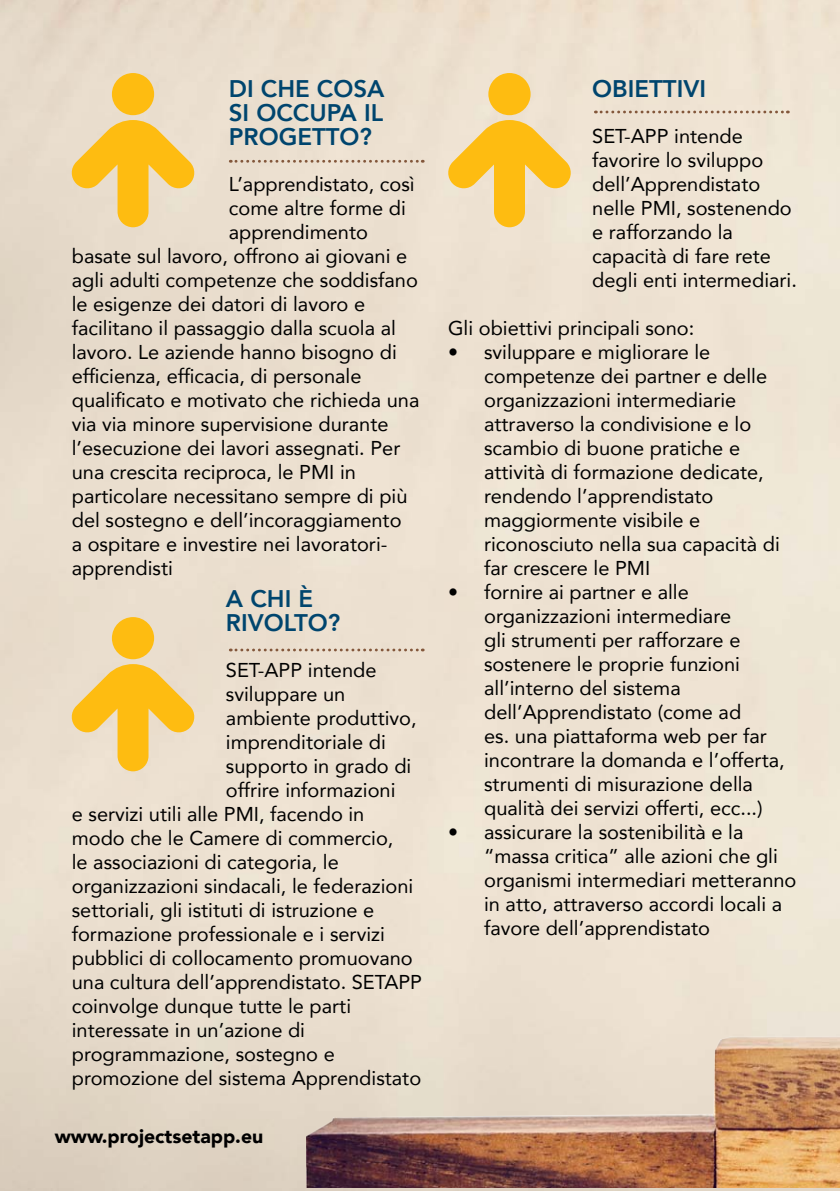
<style>
.page{position:relative;width:840px;height:1191px;background:#fff}
.page>*{position:absolute;margin:0;border:0;box-sizing:border-box;transform-origin:0 0}
.t1{font:800 24px/24px "Avenir";color:#00456e;text-align:justify}
.t2{font:20px/24px "Avenir";color:#000}
.t3{font:900 19.4px "Avenir";color:#000}
</style>
<div class="page">
<img style="left:0;top:0;width:839px;height:1191px">
<img style="left:306px;top:872px;width:533px;height:316px">
<svg style="left:70px;top:73px;width:126px;height:154px;background:#f1cf80"></svg>
<svg style="left:230px;top:160px;width:193px;height:3px"></svg>
<svg style="left:595px;top:111px;width:192px;height:2px"></svg>
<svg style="left:446px;top:73px;width:126px;height:154px;background:#f4d282"></svg>
<svg style="left:230px;top:648px;width:193px;height:3px"></svg>
<svg style="left:70px;top:617px;width:126px;height:154px;background:#f2d080"></svg>
<p class="t1" style="left:229px;top:77px;width:157px">DI CHE COSA SI OCCUPA IL PROGETTO?</p>
<p class="t2" style="left:229px;top:171px;width:187px">L’apprendistato, così</p>
<p class="t2" style="left:229px;top:195px;width:178px">come altre forme di</p>
<p class="t2" style="left:229px;top:219px;width:140px">apprendimento</p>
<p class="t2" style="left:72px;top:243px;width:337px">basate sul lavoro, offrono ai giovani e</p>
<p class="t2" style="left:72px;top:267px;width:347px">agli adulti competenze che soddisfano</p>
<p class="t2" style="left:72px;top:291px;width:295px">le esigenze dei datori di lavoro e</p>
<p class="t2" style="left:72px;top:315px;width:325px">facilitano il passaggio dalla scuola al</p>
<p class="t2" style="left:72px;top:339px;width:326px">lavoro. Le aziende hanno bisogno di</p>
<p class="t2" style="left:72px;top:363px;width:291px">efficienza, efficacia, di personale</p>
<p class="t2" style="left:72px;top:387px;width:349px">qualificato e motivato che richieda una</p>
<p class="t2" style="left:72px;top:411px;width:318px">via via minore supervisione durante</p>
<p class="t2" style="left:72px;top:435px;width:330px">l’esecuzione dei lavori assegnati. Per</p>
<p class="t2" style="left:72px;top:459px;width:285px">una crescita reciproca, le PMI in</p>
<p class="t2" style="left:72px;top:483px;width:337px">particolare necessitano sempre di più</p>
<p class="t2" style="left:72px;top:507px;width:331px">del sostegno e dell’incoraggiamento</p>
<p class="t2" style="left:72px;top:531px;width:317px">a ospitare e investire nei lavoratori-</p>
<p class="t2" style="left:72px;top:555px;width:103px">apprendisti</p>
<p class="t1" style="left:226px;top:586px;width:116px">A CHI È<br>RIVOLTO?</p>
<p class="t2" style="left:226px;top:657px;width:152px">SET-APP intende</p>
<p class="t2" style="left:226px;top:681px;width:121px">sviluppare un</p>
<p class="t2" style="left:226px;top:705px;width:192px">ambiente produttivo,</p>
<p class="t2" style="left:226px;top:729px;width:161px">imprenditoriale di</p>
<p class="t2" style="left:226px;top:753px;width:187px">supporto in grado di</p>
<p class="t2" style="left:226px;top:777px;width:171px">offrire informazioni</p>
<p class="t2" style="left:72px;top:801px;width:294px">e servizi utili alle PMI, facendo in</p>
<p class="t2" style="left:72px;top:825px;width:323px">modo che le Camere di commercio,</p>
<p class="t2" style="left:72px;top:849px;width:268px">le associazioni di categoria, le</p>
<p class="t2" style="left:72px;top:873px;width:343px">organizzazioni sindacali, le federazioni</p>
<p class="t2" style="left:72px;top:897px;width:304px">settoriali, gli istituti di istruzione e</p>
<p class="t2" style="left:72px;top:921px;width:314px">formazione professionale e i servizi</p>
<p class="t2" style="left:72px;top:945px;width:342px">pubblici di collocamento promuovano</p>
<p class="t2" style="left:72px;top:969px;width:352px">una cultura dell’apprendistato. SETAPP</p>
<p class="t2" style="left:72px;top:993px;width:281px">coinvolge dunque tutte le parti</p>
<p class="t2" style="left:72px;top:1017px;width:235px">interessate in un’azione di</p>
<p class="t2" style="left:72px;top:1041px;width:264px">programmazione, sostegno e</p>
<p class="t2" style="left:72px;top:1065px;width:351px">promozione del sistema Apprendistato</p>
<p class="t3" style="left:55px;top:1119px;width:210px">www.projectsetapp.eu</p>
<p class="t1" style="left:592px;top:77px;width:115px">OBIETTIVI</p>
<p class="t2" style="left:592px;top:123px;width:206px">SET-APP intende favorire lo sviluppo dell’Apprendistato nelle PMI, sostenendo e rafforzando la capacità di fare rete degli enti intermediari.</p>
<p class="t2" style="left:448px;top:315px;width:248px">Gli obiettivi principali sono:</p>
<p class="t2" style="left:484px;top:339px;width:297px;text-indent:-36px">• sviluppare e migliorare le competenze dei partner e delle organizzazioni intermediarie attraverso la condivisione e lo scambio di buone pratiche e attività di formazione dedicate, rendendo l’apprendistato maggiormente visibile e riconosciuto nella sua capacità di far crescere le PMI</p>
<p class="t2" style="left:484px;top:579px;width:302px;text-indent:-36px">• fornire ai partner e alle organizzazioni intermediare<br>gli strumenti per rafforzare e sostenere le proprie funzioni all’interno del sistema dell’Apprendistato (come ad<br>es. una piattaforma web per far incontrare la domanda e l’offerta, strumenti di misurazione della qualità dei servizi offerti, ecc...)</p>
<p class="t2" style="left:484px;top:819px;width:314px;text-indent:-36px">• assicurare la sostenibilità e la “massa critica” alle azioni che gli organismi intermediari metteranno in atto, attraverso accordi locali a favore dell’apprendistato</p>
</div>
